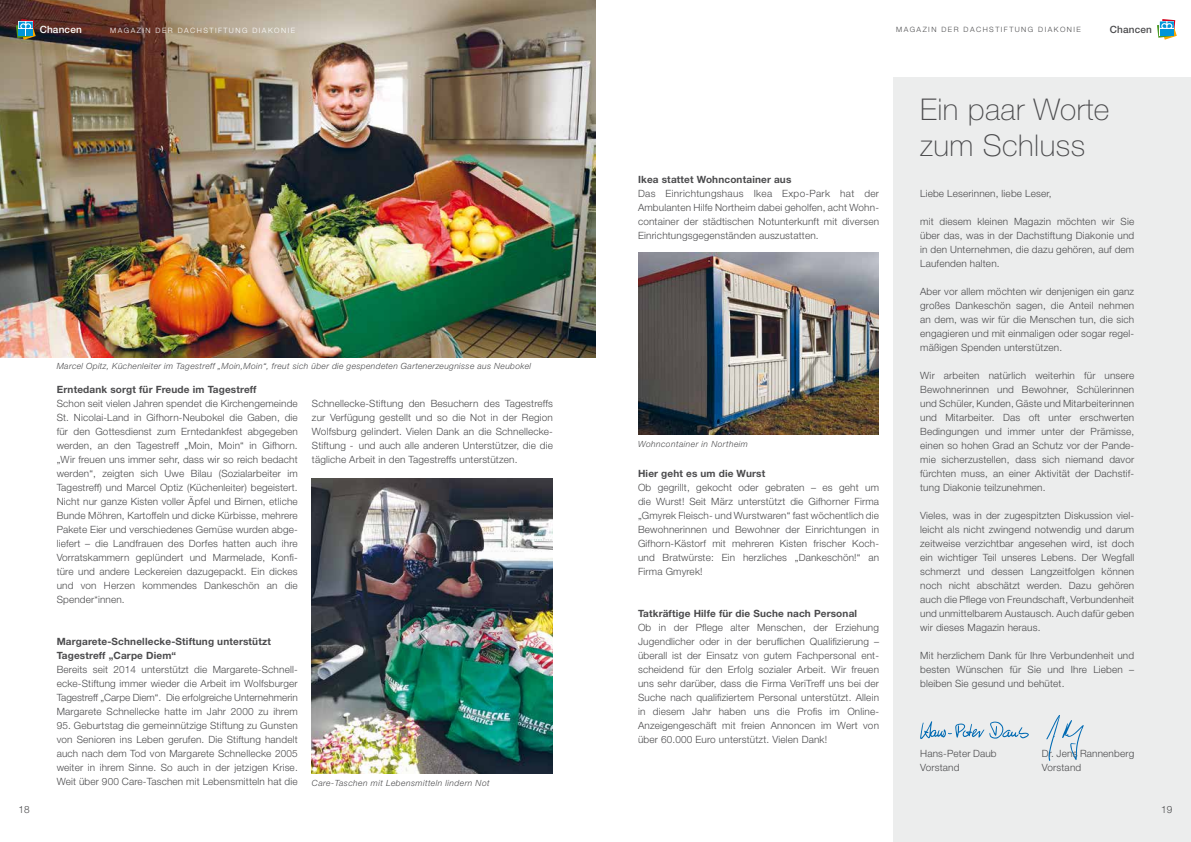
<style>
.page{position:relative;width:1191px;height:842px;background:#fff}
.page>*{position:absolute;margin:0;border:0;box-sizing:border-box;transform-origin:0 0}
.t1{font:100 30px/36px "Helvetica Neue LT Std";letter-spacing:.015em;color:#4b4b4d}
.t2{font:300 10px/14px "Helvetica Neue LT Std";letter-spacing:.015em;color:#4b4b4d;text-align:justify}
.t3{font:700 10px/14px "Helvetica Neue LT Std";letter-spacing:.015em;color:#4b4b4d}
.t4{font:500 10px "Helvetica Neue LT Std";letter-spacing:.015em;color:#fff}
.t5{font:500 10px "Helvetica Neue LT Std";letter-spacing:.015em;color:#4b4b4d}
.t6{font:italic 300 8.5px "Helvetica Neue LT Std";letter-spacing:.04em;color:#4b4b4d}
.t7{font:300 7.3px "Helvetica Neue LT Std";letter-spacing:.2em;color:#fff}
.t8{font:300 7.3px "Helvetica Neue LT Std";letter-spacing:.2em;color:#4b4b4d}
</style>
<div class="page">
<img style="left:0;top:0;width:595px;height:357px">
<svg style="left:1157px;top:19px;width:19px;height:21px"></svg>
<svg style="left:16px;top:19px;width:20px;height:21px"></svg>
<div style="left:19px;top:29px;width:6px;height:7px;background:#0095d8"></div>
<div style="left:26px;top:29px;width:7px;height:7px;background:#0095d8"></div>
<img style="left:312px;top:478px;width:241px;height:295px">
<img style="left:638px;top:253px;width:240px;height:182px">
<div style="left:893px;top:78px;width:298px;height:764px;background:#eceded"></div>
<svg style="left:920px;top:721px;width:109px;height:18px"></svg>
<svg style="left:1046px;top:715px;width:37px;height:46px"></svg>
<p class="t4" style="left:40px;top:23px;width:44px">Chancen</p>
<p class="t7" style="left:110px;top:25px;width:186px">MAGAZIN DER DACHSTIFTUNG DIAKONIE</p>
<p class="t8" style="left:896px;top:25px;width:186px">MAGAZIN DER DACHSTIFTUNG DIAKONIE</p>
<p class="t5" style="left:1109px;top:23px;width:44px">Chancen</p>
<p class="t2" style="left:18px;top:802px;width:13px">18</p>
<p class="t6" style="left:57px;top:361px;width:476px">Marcel Opitz, Küchenleiter im Tagestreff „Moin,Moin“, freut sich über die gespendeten Gartenerzeugnisse aus Neubokel</p>
<p class="t3" style="left:57px;top:382px;width:201px">Erntedank sorgt für Freude im Tagestreff</p>
<p class="t2" style="left:57px;top:396px;width:242px;text-align:left">Schon seit vielen Jahren spendet die Kirchengemeinde St. Nicolai-Land in Gifhorn-Neubokel die Gaben, die für den Gottesdienst zum Erntedankfest abgegeben werden, an den Tagestreff „Moin, Moin“ in Gifhorn. „Wir freuen uns immer sehr, dass wir so reich bedacht werden“, zeigten sich Uwe Bilau (Sozialarbeiter im Tagestreff) und Marcel Optiz (Küchenleiter) begeistert.<br>Nicht nur ganze Kisten voller Äpfel und Birnen, etliche Bunde Möhren, Kartoffeln und dicke Kürbisse, mehrere Pakete Eier und verschiedenes Gemüse wurden abge&shy;liefert – die Landfrauen des Dorfes hatten auch ihre Vorratskammern geplündert und Marmelade, Konfi&shy;türe und andere Leckereien dazugepackt. Ein dickes und von Herzen kommendes Dankeschön an die Spender*innen.</p>
<p class="t3" style="left:57px;top:634px;width:216px">Margarete-Schnellecke-Stiftung unterstützt<br>Tagestreff „Carpe Diem“</p>
<p class="t2" style="left:57px;top:662px;width:242px">Bereits seit 2014 unterstützt die Margarete-Schnell&shy;ecke-Stiftung immer wieder die Arbeit im Wolfsburger Tagestreff „Carpe Diem“. Die erfolgreiche Unternehmerin Margarete Schnellecke hatte im Jahr 2000 zu ihrem</p>
<p class="t2" style="left:57px;top:718px;width:242px">95. Geburtstag die gemeinnützige Stiftung zu Gunsten von Senioren ins Leben gerufen. Die Stiftung handelt auch nach dem Tod von Margarete Schnellecke 2005 weiter in ihrem Sinne. So auch in der jetzigen Krise.<br>Weit über 900 Care-Taschen mit Lebensmitteln hat die</p>
<p class="t2" style="left:312px;top:396px;width:242px">Schnellecke-Stiftung den Besuchern des Tagestreffs zur Verfügung gestellt und so die Not in der Region Wolfsburg gelindert. Vielen Dank an die Schnellecke-Stiftung - und auch alle anderen Unterstützer, die die tägliche Arbeit in den Tagestreffs unterstützen.</p>
<p class="t6" style="left:312px;top:778px;width:179px">Care-Taschen mit Lebensmitteln lindern Not</p>
<p class="t3" style="left:638px;top:172px;width:155px">Ikea stattet Wohncontainer aus</p>
<p class="t2" style="left:638px;top:186px;width:242px">Das Einrichtungshaus Ikea Expo-Park hat der Ambulanten Hilfe Northeim dabei geholfen, acht Wohn&shy;container der städtischen Notunterkunft mit diversen Einrichtungsgegenständen auszustatten.</p>
<p class="t6" style="left:638px;top:439px;width:111px">Wohncontainer in Northeim</p>
<p class="t3" style="left:638px;top:466px;width:129px">Hier geht es um die Wurst</p>
<p class="t2" style="left:638px;top:480px;width:242px">Ob gegrillt, gekocht oder gebraten – es geht um die Wurst! Seit März unterstützt die Gifhorner Firma „Gmyrek Fleisch- und Wurstwaren“ fast wöchentlich die Bewohnerinnen und Bewohner der Einrichtungen in Gifhorn-Kästorf mit mehreren Kisten frischer Koch&shy;und Bratwürste: Ein herzliches „Dankeschön!“ an Firma Gmyrek!</p>
<p class="t3" style="left:638px;top:606px;width:221px">Tatkräftige Hilfe für die Suche nach Personal</p>
<p class="t2" style="left:638px;top:620px;width:242px">Ob in der Pflege alter Menschen, der Erziehung Jugendlicher oder in der beruflichen Qualifizierung – überall ist der Einsatz von gutem Fachpersonal ent&shy;scheidend für den Erfolg sozialer Arbeit. Wir freuen uns sehr darüber, dass die Firma VeriTreff uns bei der Suche nach qualifiziertem Personal unterstützt. Allein in diesem Jahr haben uns die Profis im Online-Anzeigengeschäft mit freien Annoncen im Wert von über 60.000 Euro unterstützt. Vielen Dank!</p>
<h1 class="t1" style="left:920px;top:92px;width:191px">Ein paar Worte zum Schluss</h1>
<p class="t2" style="left:920px;top:186px;width:133px">Liebe Leserinnen, liebe Leser,</p>
<p class="t2" style="left:920px;top:214px;width:216px">mit diesem kleinen Magazin möchten wir Sie über das, was in der Dachstiftung Diakonie und in den Unternehmen, die dazu gehören, auf dem Laufenden halten.</p>
<p class="t2" style="left:920px;top:284px;width:216px">Aber vor allem möchten wir denjenigen ein ganz großes Dankeschön sagen, die Anteil nehmen an dem, was wir für die Menschen tun, die sich engagieren und mit einmaligen oder sogar regel&shy;mäßigen Spenden unterstützen.</p>
<p class="t2" style="left:920px;top:368px;width:216px">Wir arbeiten natürlich weiterhin für unsere Bewohnerinnen und Bewohner, Schülerinnen und Schüler, Kunden, Gäste und Mitarbeiterinnen und Mitarbeiter. Das oft unter erschwerten Bedingungen und immer unter der Prämisse, einen so hohen Grad an Schutz vor der Pande&shy;mie sicherzustellen, dass sich niemand davor fürchten muss, an einer Aktivität der Dachstif&shy;tung Diakonie teilzunehmen.</p>
<p class="t2" style="left:920px;top:508px;width:216px">Vieles, was in der zugespitzten Diskussion viel&shy;leicht als nicht zwingend notwendig und darum zeitweise verzichtbar angesehen wird, ist doch ein wichtiger Teil unseres Lebens. Der Wegfall schmerzt und dessen Langzeitfolgen können noch nicht abschätzt werden. Dazu gehören auch die Pflege von Freundschaft, Verbundenheit und unmittelbarem Austausch. Auch dafür geben wir dieses Magazin heraus.</p>
<p class="t2" style="left:920px;top:648px;width:215px">Mit herzlichem Dank für Ihre Verbundenheit und besten Wünschen für Sie und Ihre Lieben – bleiben Sie gesund und behütet.</p>
<p class="t2" style="left:920px;top:746px;width:78px">Hans-Peter Daub</p>
<p class="t2" style="left:1042px;top:746px;width:94px">Dr. Jens Rannenberg</p>
<p class="t2" style="left:920px;top:760px;width:41px">Vorstand</p>
<p class="t2" style="left:1042px;top:760px;width:41px">Vorstand</p>
<p class="t2" style="left:1161px;top:802px;width:13px">19</p>
</div>
